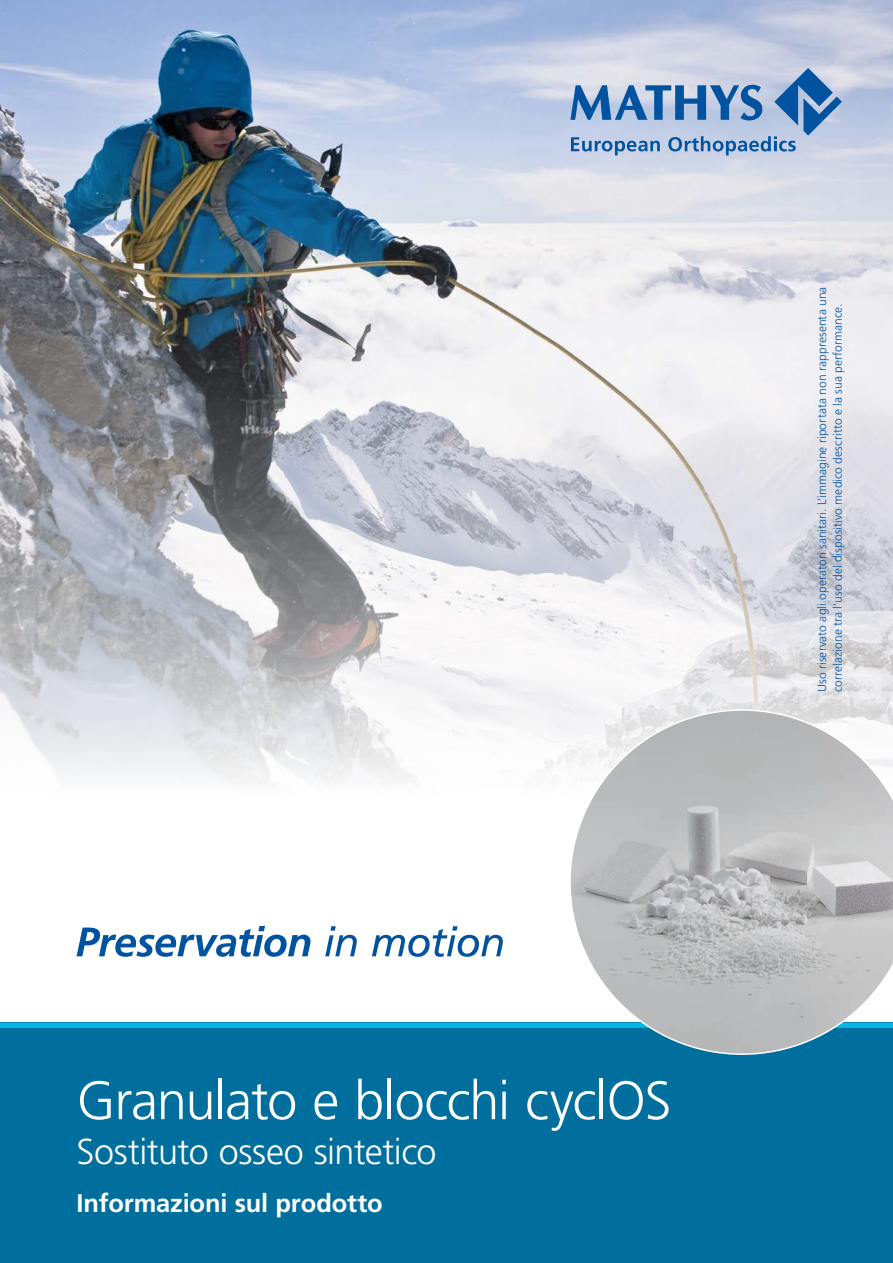
<style>
.page{position:relative;width:893px;height:1263px;background:#fff}
.page>*{position:absolute;margin:0;border:0;box-sizing:border-box;transform-origin:0 0}
.t1{font:300 54px "Frutiger";letter-spacing:-.02em;color:#fff}
.t2{font:300 36px "Frutiger";letter-spacing:-.015em;color:#fff}
.t3{font:700 25.5px "Frutiger";letter-spacing:-.005em;color:#fff}
.t4{font:300 12px/15.8px "Frutiger";letter-spacing:.005em;color:#0153a0}
</style>
<div class="page">
<img style="left:0;top:0;width:893px;height:784px">
<div style="left:0;top:1022px;width:893px;height:241px;background:#006f9e"></div>
<div style="left:0;top:1022px;width:893px;height:6px;background:#00b9e6"></div>
<svg style="left:570px;top:68px;width:272px;height:87px;background:#94afd2"></svg>
<svg style="left:77px;top:926px;width:233px;height:31px"></svg>
<svg style="left:325px;top:926px;width:32px;height:30px"></svg>
<svg style="left:372px;top:926px;width:131px;height:31px"></svg>
<svg style="left:569px;top:709px;width:324px;height:346px"></svg>
<p class="t4" style="left:814px;top:692px;width:407px;rotate:-90deg">Uso riservato agli operatori sanitari. L’immagine riportata non rappresenta una correlazione tra l'uso del dispositivo medico descritto e la sua performance.</p>
<h1 class="t1" style="left:77px;top:1070px;width:596px">Granulato e blocchi cyclOS</h1>
<h2 class="t2" style="left:77px;top:1131px;width:361px">Sostituto osseo sintetico</h2>
<h3 class="t3" style="left:77px;top:1188px;width:308px">Informazioni sul prodotto</h3>
</div>
